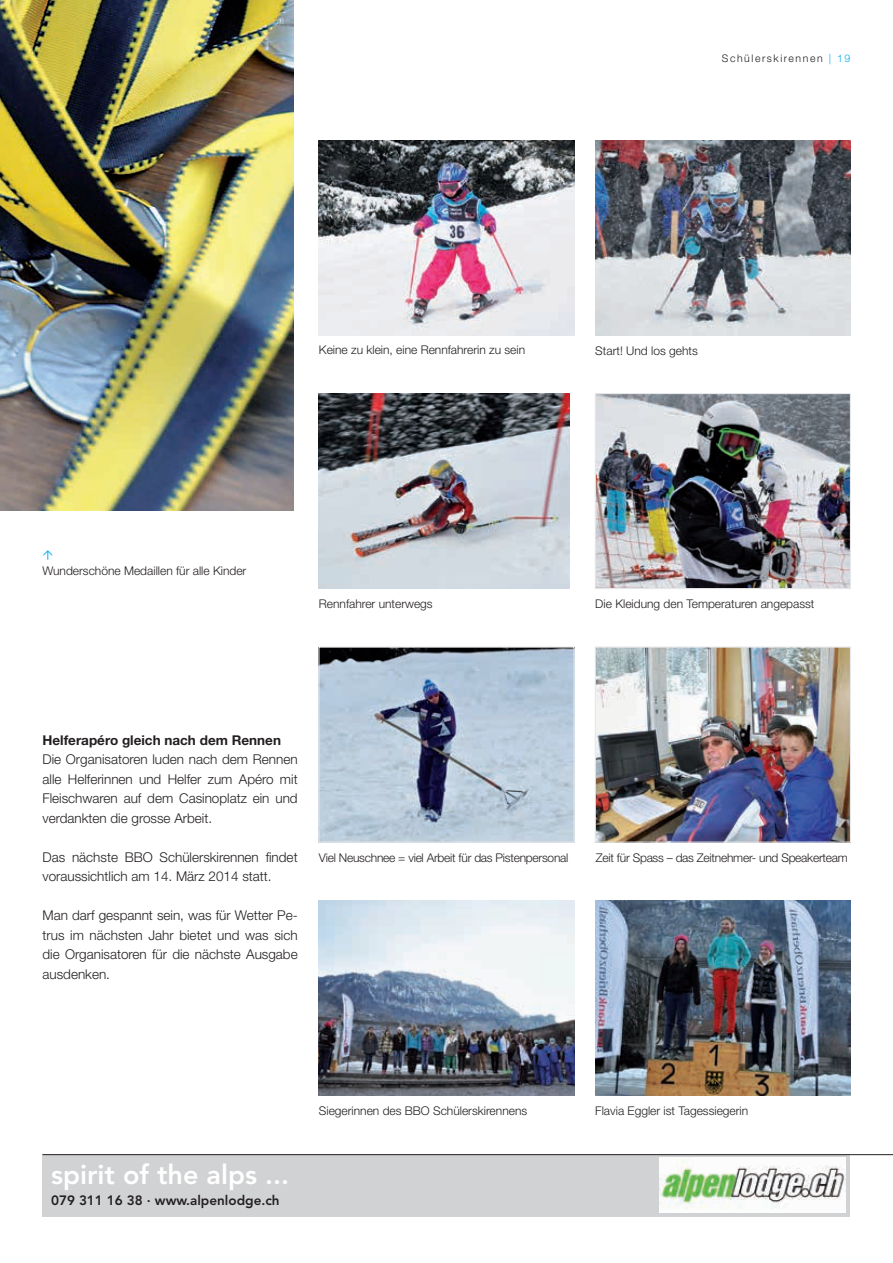
<style>
.page{position:relative;width:893px;height:1263px;background:#fff}
.page>*{position:absolute;margin:0;border:0;box-sizing:border-box;transform-origin:0 0}
.t1{font:800 27px "Avenir LT Std";color:#fff}
.t2{font:300 13.5px/19.5px "Helvetica Neue LT Std";color:#231f20;text-align:justify}
.t3{font:700 13.5px "Helvetica Neue LT Std";color:#231f20}
.t4{font:800 13.5px "Avenir LT Std";color:#231f20}
.t5{font:300 12px "Helvetica Neue LT Std";color:#231f20}
.t6{font:300 12px "Helvetica Neue LT Std";letter-spacing:-.02em;color:#231f20}
.t7{font:300 10.5px "Helvetica Neue LT Std";letter-spacing:.15em;color:#231f20}
.s1{color:#00aeef}
</style>
<div class="page">
<img style="left:0;top:0;width:293px;height:511px">
<div style="left:43px;top:1154px;width:807px;height:63px;background:#d1d2d4"></div>
<hr style="left:43px;top:1154px;width:850px;height:1px;background:#231f20">
<img style="left:319px;top:140px;width:255px;height:195px">
<img style="left:595px;top:901px;width:255px;height:195px">
<img style="left:319px;top:901px;width:255px;height:195px">
<img style="left:320px;top:648px;width:253px;height:193px">
<div style="left:318px;top:646px;width:257px;height:197px;border:1px solid #e6e7e9"></div>
<img style="left:597px;top:648px;width:252px;height:193px">
<div style="left:595px;top:646px;width:256px;height:197px;border:1px solid #e6e7e9"></div>
<img style="left:597px;top:395px;width:252px;height:192px">
<div style="left:595px;top:393px;width:256px;height:196px;border:1px solid #e6e7e9"></div>
<img style="left:319px;top:394px;width:251px;height:195px">
<img style="left:595px;top:140px;width:255px;height:195px">
<img style="left:659px;top:1157px;width:187px;height:56px">
<p class="t7" style="left:722px;top:52px;width:130px">Schülerskirennen <span class="s1">| 19</span></p>
<p class="t5" style="left:319px;top:343px;width:208px">Keine zu klein, eine Rennfahrerin zu sein</p>
<p class="t5" style="left:595px;top:343px;width:104px">Start! Und los gehts</p>
<p class="t5" style="left:43px;top:564px;width:205px">Wunderschöne Medaillen für alle Kinder</p>
<p class="t5" style="left:319px;top:596px;width:115px">Rennfahrer unterwegs</p>
<p class="t5" style="left:595px;top:597px;width:221px">Die Kleidung den Temperaturen angepasst</p>
<p class="t3" style="left:43px;top:731px;width:240px">Helferapéro gleich nach dem Rennen</p>
<p class="t2" style="left:43px;top:749px;width:257px">Die Organisatoren luden nach dem Rennen alle Helferinnen und Helfer zum Apéro mit Fleischwaren auf dem Casinoplatz ein und verdankten die grosse Arbeit.</p>
<p class="t2" style="left:43px;top:847px;width:257px">Das nächste BBO Schülerskirennen findet voraussichtlich am 14. März 2014 statt.</p>
<p class="t2" style="left:43px;top:905px;width:257px">Man darf gespannt sein, was für Wetter Pe&shy;trus im nächsten Jahr bietet und was sich die Organisatoren für die nächste Ausgabe ausdenken.</p>
<p class="t6" style="left:319px;top:850px;width:251px">Viel Neuschnee = viel Arbeit für das Pistenpersonal</p>
<p class="t6" style="left:596px;top:850px;width:253px">Zeit für Spass – das Zeitnehmer- und Speakerteam</p>
<h1 class="t1" style="left:51px;top:1159px;width:239px">spirit of the alps ...</h1>
<p class="t4" style="left:51px;top:1192px;width:230px">079 311 16 38 · www.alpenlodge.ch</p>
<p class="t5" style="left:319px;top:1104px;width:210px">Siegerinnen des BBO Schülerskirennens</p>
<p class="t5" style="left:595px;top:1104px;width:154px">Flavia Eggler ist Tagessiegerin</p>
</div>
